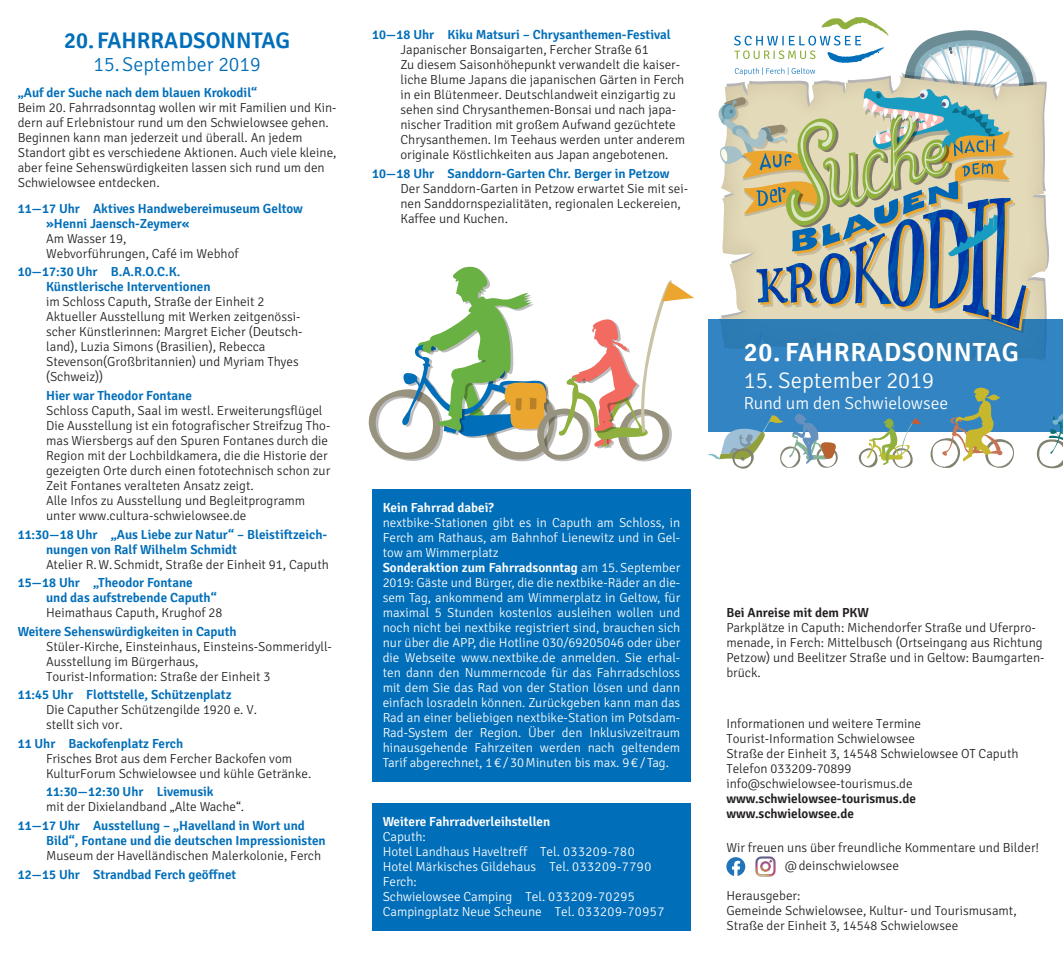
<style>
.page{position:relative;width:1063px;height:957px;background:#fff}
.page>*{position:absolute;margin:0;border:0;box-sizing:border-box;transform-origin:0 0}
.t1{font:600 26.25px "Signika";letter-spacing:.025em;color:#fff}
.t2{font:600 22.5px "Signika";color:#006eb9}
.t3{font:300 22.5px "Signika Negative";color:#fff}
.t4{font:300 20px "Signika Negative";color:#006eb9}
.t5{font:300 17.5px "Signika Negative";color:#fff}
.t6{font:300 13.12px/15px "Signika Negative";color:#231f20}
.t7{font:300 13.12px/15px "Signika Negative";color:#fff;text-align:justify}
.t8{font:600 13.12px/15px "Signika";color:#006eb9}
.t9{font:600 13.12px "Signika";color:#fff}
.t10{font:600 13.12px/15px "Signika";color:#231f20}
.s1{font-family:"Signika Negative";font-weight:300}
</style>
<div class="page">
<svg style="left:1037px;top:81px;width:12px;height:238px;fill:#dbd2b2"></svg>
<div style="left:709px;top:319px;width:354px;height:112px;background:linear-gradient(to right,#3283c0,#3081bc)"></div>
<svg style="left:368px;top:266px;width:326px;height:196px"></svg>
<svg style="left:718px;top:17px;width:319px;height:316px"></svg>
<svg style="left:930px;top:387px;width:86px;height:81px"></svg>
<svg style="left:858px;top:418px;width:64px;height:50px"></svg>
<svg style="left:1036px;top:413px;width:27px;height:56px"></svg>
<svg style="left:709px;top:413px;width:131px;height:56px"></svg>
<div style="left:372px;top:489px;width:319px;height:292px;background:#006eb9"></div>
<div style="left:372px;top:803px;width:319px;height:127px;background:#006eb9"></div>
<svg style="left:726px;top:857px;width:19px;height:19px"></svg>
<img style="left:755px;top:857px;width:21px;height:19px">
<h2 class="t2" style="left:64px;top:27px;width:227px">20.FAHRRADSONNTAG</h2>
<h3 class="t4" style="left:94px;top:54px;width:169px">15.September 2019</h3>
<p class="t8" style="left:18px;top:85px;width:241px">„Auf der Suche nach dem blauen Krokodil“</p>
<p class="t6" style="left:18px;top:100px;width:320px">Beim 20. Fahrradsonntag wollen wir mit Familien und Kin&shy;dern auf Erlebnistour rund um den Schwielowsee gehen.<br>Beginnen kann man jederzeit und überall. An jedem Standort gibt es verschiedene Aktionen. Auch viele kleine, aber feine Sehenswürdigkeiten lassen sich rund um den Schwielowsee entdecken.</p>
<p class="t8" style="left:46px;top:201px;width:258px;text-indent:-28px">11—17 Uhr Aktives Handwebereimuseum Geltow »Henni -Jaensch-Zeymer«</p>
<p class="t6" style="left:46px;top:231px;width:194px">Am Wasser 19,<br>Webvorführungen, Café im Webhof</p>
<p class="t8" style="left:46px;top:265px;width:166px;text-indent:-28px">10—17:30 Uhr B.A.R.O.C.K.<br>Künstlerische -Interventionen</p>
<p class="t6" style="left:46px;top:295px;width:258px">im Schloss Caputh, Straße der Einheit 2<br>Aktueller Ausstellung mit Werken zeitgenössi&shy;scher Künstlerinnen: Margret Eicher (Deutsch&shy;land), Luzia Simons (Brasilien), Rebecca Stevenson(Großbritannien) und Myriam Thyes (Schweiz))</p>
<p class="t8" style="left:46px;top:388px;width:147px">Hier war Theodor Fontane</p>
<p class="t6" style="left:46px;top:403px;width:286px">Schloss Caputh, Saal im westl. Erweiterungsflügel Die Ausstellung ist ein fotografischer Streifzug Tho&shy;mas Wiersbergs auf den Spuren Fontanes durch die Region mit der Lochbildkamera, die die Historie der gezeigten Orte durch einen fototechnisch schon zur Zeit Fontanes veralteten Ansatz zeigt.<br>Alle Infos zu Ausstellung und Begleitprogramm unter www.cultura-schwielowsee.de</p>
<p class="t8" style="left:46px;top:527px;width:283px;text-indent:-28px">11:30—18 Uhr „Aus Liebe zur Natur“ – Bleistiftzeich&shy;nungen von Ralf Wilhelm Schmidt</p>
<p class="t6" style="left:46px;top:557px;width:284px">Atelier R.W.Schmidt, Straße der Einheit 91, Caputh</p>
<p class="t8" style="left:46px;top:575px;width:172px;text-indent:-28px">15—18 Uhr „Theodor Fontane und das -aufstrebende -Caputh“</p>
<p class="t6" style="left:46px;top:605px;width:178px">Heimathaus Caputh, Krughof 28</p>
<p class="t8" style="left:18px;top:624px;width:220px">Weitere Sehenswürdigkeiten in Caputh</p>
<p class="t6" style="left:46px;top:639px;width:287px">Stüler-Kirche, Einsteinhaus, Einsteins-Sommeridyll-<br>Ausstellung im Bürgerhaus,<br>Tourist-Information: Straße der Einheit 3</p>
<p class="t8" style="left:18px;top:687px;width:215px">11:45 Uhr Flottstelle, Schützenplatz</p>
<p class="t6" style="left:46px;top:702px;width:212px">Die Caputher Schützengilde 1920 e. V. stellt sich vor.</p>
<p class="t8" style="left:18px;top:736px;width:167px">11 Uhr Backofenplatz Ferch</p>
<p class="t6" style="left:46px;top:751px;width:267px">Frisches Brot aus dem Fercher Backofen vom<br>KulturForum Schwielowsee und kühle Getränke.</p>
<p class="t8" style="left:46px;top:784px;width:169px">11:30—12:30 Uhr Livemusik</p>
<p class="t6" style="left:46px;top:799px;width:200px">mit der Dixielandband „Alte Wache“.</p>
<p class="t8" style="left:46px;top:818px;width:281px;text-indent:-28px">11—17 Uhr Ausstellung – „Havelland in Wort und<br>Bild“, Fontane und die deutschen Impressionisten</p>
<p class="t6" style="left:46px;top:848px;width:277px">Museum der Havelländischen Malerkolonie, Ferch</p>
<p class="t8" style="left:18px;top:867px;width:220px">12—15 Uhr Strandbad Ferch geöffnet</p>
<p class="t8" style="left:372px;top:27px;width:300px">10—18 Uhr Kiku Matsuri – Chrysanthemen-Festival</p>
<p class="t6" style="left:400px;top:42px;width:286px">Japanischer Bonsaigarten, Fercher Straße 61<br>Zu diesem Saisonhöhepunkt verwandelt die kaiser&shy;liche Blume Japans die japanischen Gärten in Ferch in ein Blütenmeer. Deutschlandweit einzigartig zu sehen sind Chrysanthemen-Bonsai und nach japa&shy;nischer Tradition mit großem Aufwand gezüchtete Chrysanthemen. Im Teehaus werden unter anderem originale Köstlichkeiten aus Japan angebotenen.</p>
<p class="t8" style="left:372px;top:166px;width:299px">10—18 Uhr Sanddorn-Garten Chr. Berger in Petzow</p>
<p class="t6" style="left:400px;top:181px;width:289px">Der Sanddorn-Garten in Petzow erwartet Sie mit sei&shy;nen Sanddornspezialitäten, regionalen Leckereien,<br>Kaffee und Kuchen.</p>
<p class="t9" style="left:383px;top:500px;width:113px">Kein Fahrrad dabei?</p>
<p class="t7" style="left:383px;top:515px;width:299px">nextbike-Stationen gibt es in Caputh am Schloss, in Ferch am Rathaus, am Bahnhof Lienewitz und in Gel&shy;tow am Wimmerplatz</p>
<p class="t9" style="left:383px;top:560px;width:299px">Sonderaktion zum Fahrradsonntag <span class="s1">am 15.September</span></p>
<p class="t7" style="left:383px;top:575px;width:299px">2019: Gäste und Bürger, die die nextbike-Räder an die&shy;sem Tag, ankommend am Wimmerplatz in Geltow, für maximal 5 Stunden kostenlos ausleihen wollen und noch nicht bei nextbike registriert sind, brauchen sich nur über die APP, die Hotline 030/69205046 oder über die Webseite www.nextbike.de anmelden. Sie erhal&shy;ten dann den Nummerncode für das Fahrradschloss mit dem Sie das Rad von der Station lösen und dann einfach losradeln können. Zurückgeben kann man das Rad an einer beliebigen nextbike-Station im Potsdam-Rad-System der Region. Über den Inklusivzeitraum hinausgehende Fahrzeiten werden nach geltendem Tarif abgerechnet, 1€/30Minuten bis max. 9€/ Tag.</p>
<p class="t9" style="left:383px;top:814px;width:169px">Weitere Fahrradverleihstellen</p>
<p class="t7" style="left:383px;top:829px;width:283px;text-align:left">Caputh:<br>Hotel Landhaus Haveltreff Tel. 033209-780<br>Hotel Märkisches Gildehaus Tel. 033209-7790<br>Ferch:<br>Schwielowsee Camping Tel. 033209-70295<br>Campingplatz Neue Scheune Tel. 033209-70957</p>
<h1 class="t1" style="left:744px;top:336px;width:277px">20. FAHRRADSONNTAG</h1>
<h2 class="t3" style="left:744px;top:368px;width:192px">15. September 2019</h2>
<h3 class="t5" style="left:744px;top:393px;width:206px">Rund um den Schwielowsee</h3>
<p class="t10" style="left:726px;top:605px;width:144px">Bei Anreise mit dem PKW</p>
<p class="t6" style="left:726px;top:620px;width:320px">Parkplätze in Caputh: Michendorfer Straße und Uferpro&shy;menade, in Ferch: Mittelbusch (Ortseingang aus Richtung Petzow) und Beelitzer Straße und in Geltow: Baumgarten&shy;brück.</p>
<p class="t6" style="left:726px;top:716px;width:294px">Informationen und weitere Termine Tourist-Information Schwielowsee<br>Straße der Einheit 3, 14548 Schwielowsee OT Caputh Telefon 033209-70899 info@schwielowsee-tourismus.de</p>
<p class="t10" style="left:726px;top:791px;width:191px">www.schwielowsee-tourismus.de www.schwielowsee.de</p>
<p class="t6" style="left:785px;top:838px;width:256px;line-height:18.6px;text-indent:-58px">Wir freuen uns über freundliche Kommentare und Bilder! @deinschwielowsee</p>
<p class="t6" style="left:726px;top:888px;width:292px">Herausgeber:<br>Gemeinde Schwielowsee, Kultur- und Tourismusamt,<br>Straße der Einheit 3, 14548 Schwielowsee</p>
</div>
